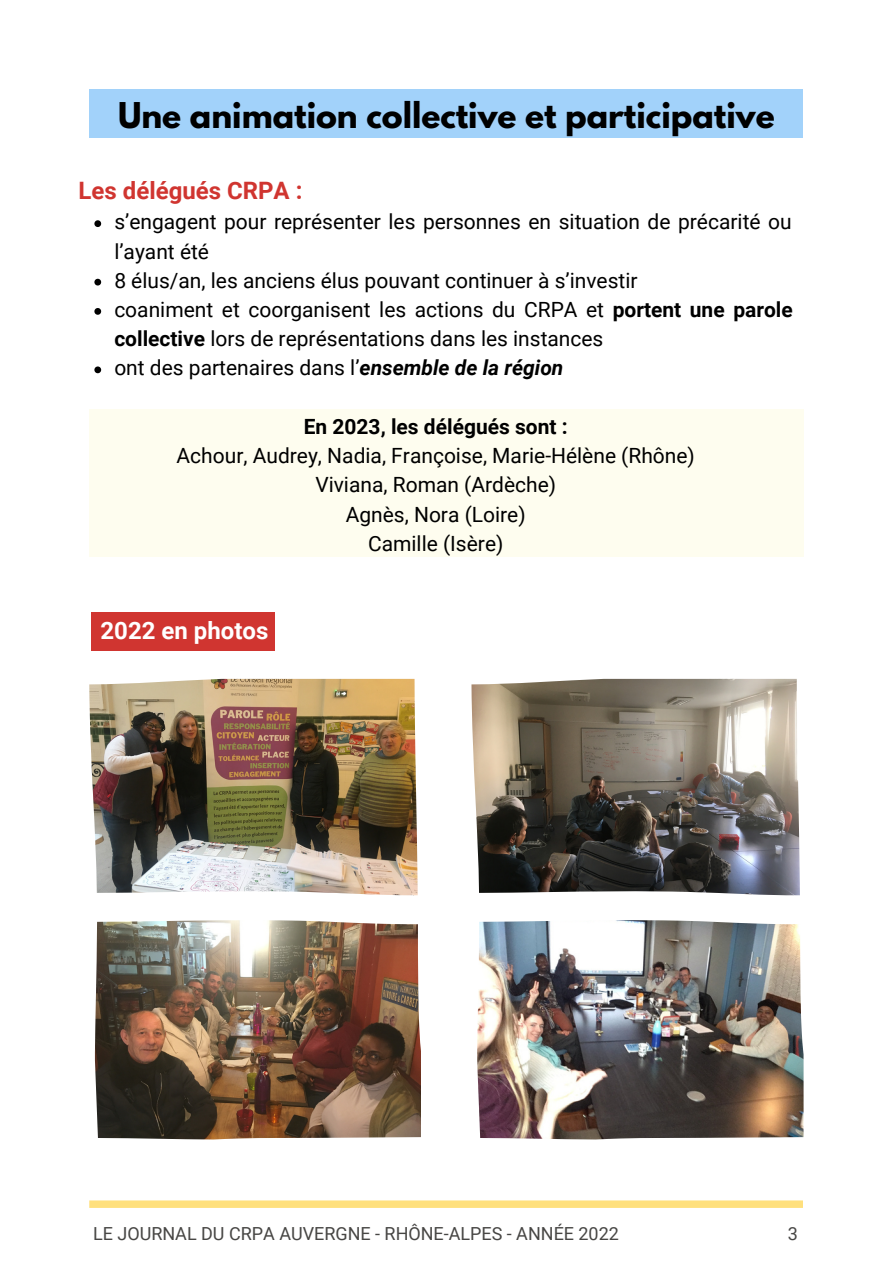
<style>
.page{position:relative;width:893px;height:1264px;background:#fff}
.page>*{position:absolute;margin:0;border:0;box-sizing:border-box;transform-origin:0 0}
.t1{font:700 31.5px "League Spartan";color:#000}
.t2{font:700 24px "Roboto";color:#d03530}
.t3{font:700 24px "Roboto";color:#fff}
.t4{font:21px/29.2px "Roboto";color:#000}
.t5{font:700 21px "Roboto";color:#000}
.t6{font:18px "Roboto";color:#474644}
.s1{font-weight:700}
.s2{font-weight:700;font-style:italic}
</style>
<div class="page">
<div style="left:89px;top:89px;width:713px;height:49px;background:#a2d2fa"></div>
<svg style="left:89px;top:1200px;width:713px;height:7px;background:#ffe285"></svg>
<div style="left:89px;top:409px;width:714px;height:148px;background:#fefdef"></div>
<img style="left:471px;top:679px;width:328px;height:216px">
<img style="left:477px;top:920px;width:326px;height:219px">
<img style="left:89px;top:679px;width:328px;height:216px">
<img style="left:95px;top:920px;width:326px;height:219px">
<svg style="left:94px;top:220px;width:7px;height:7px"></svg>
<svg style="left:94px;top:279px;width:7px;height:6px"></svg>
<svg style="left:94px;top:308px;width:7px;height:7px"></svg>
<svg style="left:94px;top:366px;width:7px;height:7px"></svg>
<div style="left:91px;top:612px;width:183px;height:38px;background:#d03530"></div>
<h1 class="t1" style="left:118px;top:99px;width:658px">Une animation collective et participative</h1>
<p class="t2" style="left:79px;top:177px;width:225px">Les délégués CRPA :</p>
<p class="t4" style="left:114px;top:207px;width:680px">s’engagent pour représenter les personnes en situation de précarité ou l’ayant été<br>8 élus/an, les anciens élus pouvant continuer à s’investir<br>coaniment et coorganisent les actions du CRPA et <span class="s1">portent une parole collective</span> lors de représentations dans les instances<br>ont des partenaires dans l’<span class="s2">ensemble de la région</span></p>
<p class="t5" style="left:304px;top:414px;width:265px">En 2023, les délégués sont :</p>
<p class="t4" style="left:176px;top:441px;width:520px;text-align:center">Achour, Audrey, Nadia, Françoise, Marie-Hélène (Rhône)<br>Viviana, Roman (Ardèche)<br>Agnès, Nora (Loire)<br>Camille (Isère)</p>
<p class="t3" style="left:100px;top:616px;width:169px">2022 en photos</p>
<p class="t6" style="left:93px;top:1222px;width:527px">LE JOURNAL DU CRPA AUVERGNE - RHÔNE-ALPES - ANNÉE 2022</p>
<p class="t6" style="left:787px;top:1222px;width:12px">3</p>
</div>
